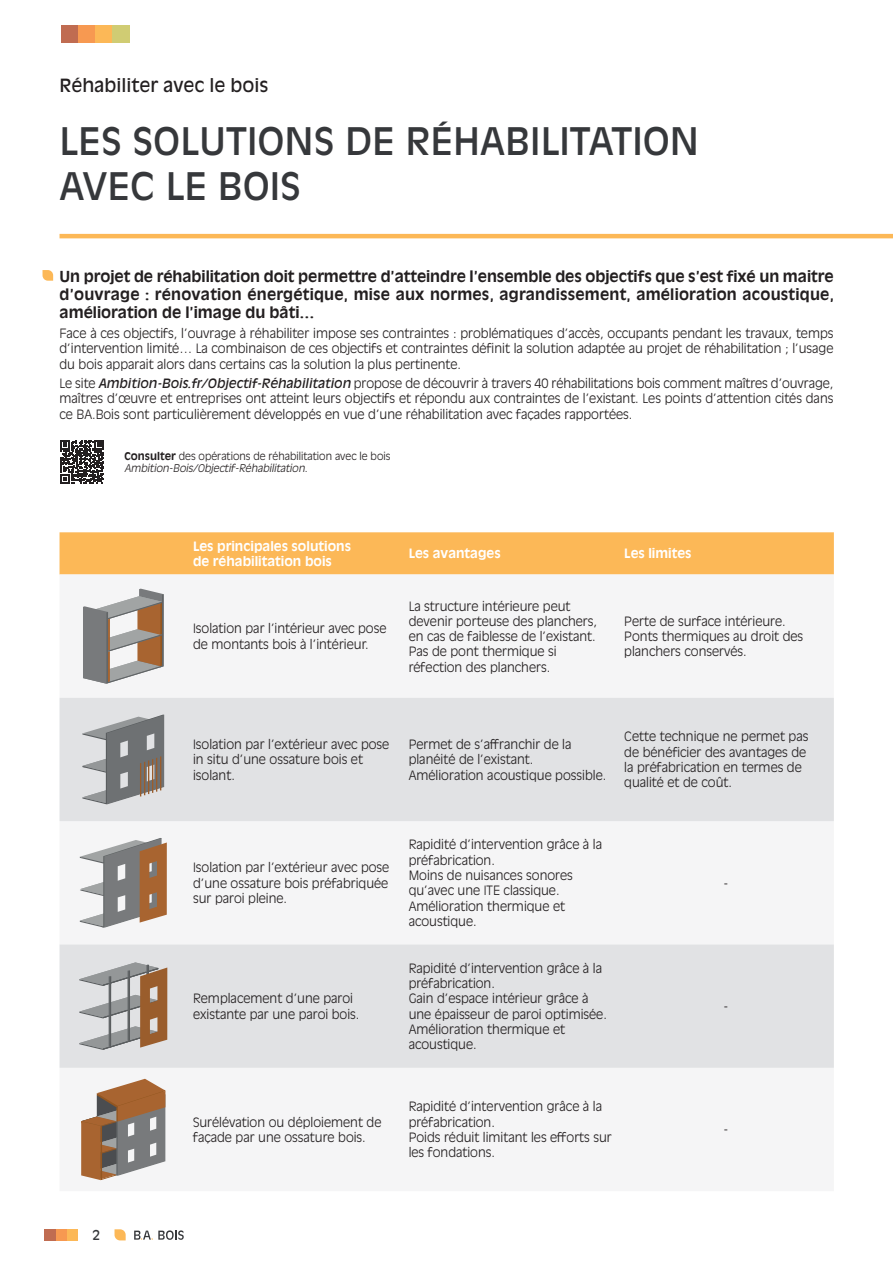
<style>
.page{position:relative;width:893px;height:1263px;background:#fff}
.page>*{position:absolute;margin:0;border:0;box-sizing:border-box;transform-origin:0 0}
.t1{font:37.5px/45px "Antique Olive Std";color:#36383b}
.t2{font:18px "Antique Olive Std";color:#231f20}
.t3{font:700 15px/18px "Antique Olive Std";letter-spacing:.005em;color:#231f20;text-align:justify}
.t4{font:13.5px "Antique Olive Std";color:#36383b}
.t5{font:300 12.75px/15.3px "Antique Olive Std";color:#231f20}
.t6{font:700 12.75px/15.3px "Antique Olive Std";color:#fff}
.t7{font:300 10.5px/12.6px "Antique Olive Std";color:#231f20}
.s1{font-weight:400;font-style:italic}
.s2{font-weight:700}
.s3{font-style:italic}
</style>
<div class="page">
<hr style="left:60px;top:234px;width:833px;height:4px;background:#fcb857">
<svg style="left:61px;top:440px;width:43px;height:43px"></svg>
<div style="left:67px;top:1229px;width:11px;height:11px;background:#fcb857"></div>
<svg style="left:115px;top:1229px;width:11px;height:11px"></svg>
<div style="left:56px;top:1229px;width:11px;height:11px;background:#f79951"></div>
<div style="left:45px;top:1229px;width:11px;height:11px;background:#c06c51"></div>
<svg style="left:134px;top:1230px;width:50px;height:10px"></svg>
<svg style="left:43px;top:270px;width:10px;height:11px"></svg>
<div style="left:60px;top:532px;width:774px;height:42px;background:#fcb857"></div>
<svg style="left:60px;top:698px;width:774px;height:370px;fill:#e1e2e4"></svg>
<svg style="left:83px;top:589px;width:81px;height:95px"></svg>
<svg style="left:82px;top:714px;width:82px;height:90px;background:#9e9fa1"></svg>
<hr style="left:140px;top:763px;width:1px;height:33px;background:#af6932">
<hr style="left:144px;top:762px;width:1px;height:33px;background:#af6932">
<hr style="left:148px;top:760px;width:1px;height:34px;background:#af6932">
<hr style="left:152px;top:759px;width:1px;height:34px;background:#af6932">
<hr style="left:156px;top:758px;width:1px;height:34px;background:#af6932">
<hr style="left:160px;top:756px;width:1px;height:34px;background:#af6932">
<svg style="left:80px;top:838px;width:87px;height:90px"></svg>
<svg style="left:79px;top:962px;width:88px;height:88px;background:#b4a89e"></svg>
<svg style="left:81px;top:1079px;width:84px;height:101px"></svg>
<div style="left:62px;top:26px;width:17px;height:17px;background:#c06c51"></div>
<div style="left:79px;top:26px;width:17px;height:17px;background:#f79951"></div>
<div style="left:96px;top:26px;width:17px;height:17px;background:#fcb857"></div>
<div style="left:113px;top:26px;width:17px;height:17px;background:#d0cc73"></div>
<p class="t2" style="left:60px;top:74px;width:211px">Réhabiliter avec le bois</p>
<p class="t1" style="left:60px;top:119px;width:641px">LES SOLUTIONS DE RÉHABILITATION<br>AVEC LE BOIS</p>
<p class="t3" style="left:60px;top:268px;width:776px">Un projet de réhabilitation doit permettre d’atteindre l’ensemble des objectifs que s’est fixé un maitre d’ouvrage : rénovation énergétique, mise aux normes, agrandissement, amélioration acoustique, amélioration de l’image du bâti…</p>
<p class="t5" style="left:60px;top:326px;width:775px;text-align:justify">Face à ces objectifs, l’ouvrage à réhabiliter impose ses contraintes : problématiques d’accès, occupants pendant les travaux, temps d’intervention limité… La combinaison de ces objectifs et contraintes définit la solution adaptée au projet de réhabilitation ; l’usage du bois apparait alors dans certains cas la solution la plus pertinente.</p>
<p class="t5" style="left:60px;top:376px;width:775px;text-align:justify">Le site <span class="s1">Ambition-Bois.fr/Objectif-Réhabilitation</span> propose de découvrir à travers 40 réhabilitations bois comment maîtres d’ouvrage, maîtres d’œuvre et entreprises ont atteint leurs objectifs et répondu aux contraintes de l’existant. Les points d’attention cités dans ce BA.Bois sont particulièrement développés en vue d’une réhabilitation avec façades rapportées.</p>
<p class="t7" style="left:125px;top:449px;width:267px"><span class="s2">Consulter</span> des opérations de réhabilitation avec le bois<br><span class="s3">Ambition-Bois/Objectif-Réhabilitation</span>.</p>
<p class="t6" style="left:193px;top:538px;width:159px">Les principales solutions de réhabilitation bois</p>
<p class="t6" style="left:409px;top:546px;width:94px">Les avantages</p>
<p class="t6" style="left:624px;top:546px;width:69px">Les limites</p>
<p class="t5" style="left:193px;top:621px;width:195px">Isolation par l’intérieur avec pose de montants bois à l’intérieur.</p>
<p class="t5" style="left:409px;top:598px;width:190px">La structure intérieure peut devenir porteuse des planchers, en cas de faiblesse de l’existant.<br>Pas de pont thermique si réfection des planchers.</p>
<p class="t5" style="left:624px;top:614px;width:163px">Perte de surface intérieure.</p>
<p class="t5" style="left:624px;top:629px;width:180px">Ponts thermiques au droit des planchers conservés.</p>
<p class="t5" style="left:193px;top:737px;width:198px">Isolation par l’extérieur avec pose in situ d’une ossature bois et isolant.</p>
<p class="t5" style="left:409px;top:737px;width:199px">Permet de s’affranchir de la planéité de l’existant.<br>Amélioration acoustique possible.</p>
<p class="t5" style="left:624px;top:729px;width:186px">Cette technique ne permet pas de bénéficier des avantages de la préfabrication en termes de qualité et de coût.</p>
<p class="t4" style="left:93px;top:1227px;width:9px">2</p>
<p class="t5" style="left:193px;top:860px;width:198px;text-align:justify">Isolation par l’extérieur avec pose d’une ossature bois préfabriquée sur paroi pleine.</p>
<p class="t5" style="left:193px;top:991px;width:168px">Remplacement d’une paroi existante par une paroi bois.</p>
<p class="t5" style="left:409px;top:837px;width:195px">Rapidité d’intervention grâce à la préfabrication.<br>Moins de nuisances sonores qu’avec une ITE classique.<br>Amélioration thermique et acoustique.</p>
<p class="t5" style="left:409px;top:961px;width:200px">Rapidité d’intervention grâce à la préfabrication.<br>Gain d’espace intérieur grâce à une épaisseur de paroi optimisée.<br>Amélioration thermique et acoustique.</p>
<p class="t5" style="left:193px;top:1114px;width:190px">Surélévation ou déploiement de façade par une ossature bois.</p>
<p class="t5" style="left:409px;top:1099px;width:205px">Rapidité d’intervention grâce à la préfabrication.<br>Poids réduit limitant les efforts sur les fondations.</p>
<p class="t5" style="left:724px;top:875px;width:6px">-</p>
<p class="t5" style="left:724px;top:999px;width:6px">-</p>
<p class="t5" style="left:724px;top:1122px;width:6px">-</p>
</div>
